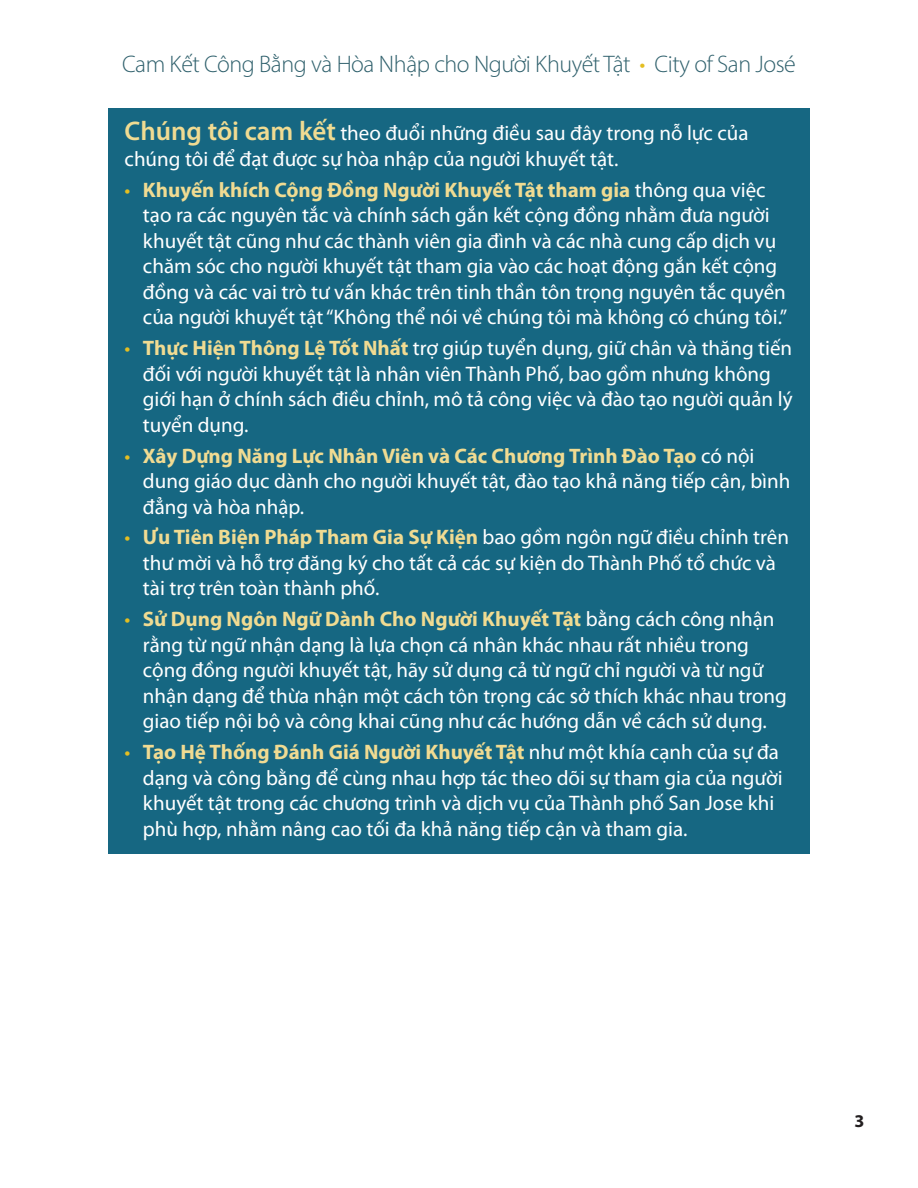
<style>
.page{position:relative;width:918px;height:1188px;background:#fff}
.page>*{position:absolute;margin:0;border:0;box-sizing:border-box;transform-origin:0 0}
.t1{font:300 24px "Myriad Pro";letter-spacing:-.02em;color:#30616d}
.t2{font:21px/25.5px "Myriad Pro";color:#fff}
.t3{font:700 18px "Myriad Pro";color:#231f20}
.s1{color:#e4be21}
.s2{font-weight:600;font-size:27px;color:#f0db92}
.s3{font-weight:700;color:#f0db92}
</style>
<div class="page">
<div style="left:108px;top:108px;width:702px;height:745px;background:#166782"></div>
<p class="t1" style="left:122px;top:50px;width:675px">Cam Kết Công Bằng và Hòa Nhập cho Người Khuyết Tật <span class="s1">•</span> City of San José</p>
<p class="t2" style="left:125px;top:120px;width:625px"><span class="s2">Chúng tôi cam kết</span> theo đuổi những điều sau đây trong nỗ lực của chúng tôi để đạt được sự hòa nhập của người khuyết tật.</p>
<p class="t2" style="left:143px;top:177px;width:646px;text-indent:-18px"><span class="s1">•</span> <span class="s3">Khuyến khích Cộng Đồng Người Khuyết Tật tham gia</span> thông qua việc tạo ra các nguyên tắc và chính sách gắn kết cộng đồng nhằm đưa người khuyết tật cũng như các thành viên gia đình và các nhà cung cấp dịch vụ chăm sóc cho người khuyết tật tham gia vào các hoạt động gắn kết cộng đồng và các vai trò tư vấn khác trên tinh thần tôn trọng nguyên tắc quyền của người khuyết tật “Không thể nói về chúng tôi mà không có chúng tôi.”</p>
<p class="t2" style="left:143px;top:335px;width:651px;text-indent:-18px"><span class="s1">•</span> <span class="s3">Thực Hiện Thông Lệ Tốt Nhất</span> trợ giúp tuyển dụng, giữ chân và thăng tiến đối với người khuyết tật là nhân viên Thành Phố, bao gồm nhưng không giới hạn ở chính sách điều chỉnh, mô tả công việc và đào tạo người quản lý tuyển dụng.</p>
<p class="t2" style="left:143px;top:442px;width:649px;text-indent:-18px"><span class="s1">•</span> <span class="s3">Xây Dựng Năng Lực Nhân Viên và Các Chương Trình Đào Tạo</span> có nội dung giáo dục dành cho người khuyết tật, đào tạo khả năng tiếp cận, bình đẳng và hòa nhập.</p>
<p class="t2" style="left:143px;top:524px;width:648px;text-indent:-18px"><span class="s1">•</span> <span class="s3">Ưu Tiên Biện Pháp Tham Gia Sự Kiện</span> bao gồm ngôn ngữ điều chỉnh trên thư mời và hỗ trợ đăng ký cho tất cả các sự kiện do Thành Phố tổ chức và tài trợ trên toàn thành phố.</p>
<p class="t2" style="left:143px;top:606px;width:646px;text-indent:-18px"><span class="s1">•</span> <span class="s3">Sử Dụng Ngôn Ngữ Dành Cho Người Khuyết Tật</span> bằng cách công nhận rằng từ ngữ nhận dạng là lựa chọn cá nhân khác nhau rất nhiều trong cộng đồng người khuyết tật, hãy sử dụng cả từ ngữ chỉ người và từ ngữ nhận dạng để thừa nhận một cách tôn trọng các sở thích khác nhau trong giao tiếp nội bộ và công khai cũng như các hướng dẫn về cách sử dụng.</p>
<p class="t2" style="left:143px;top:739px;width:641px;text-indent:-18px"><span class="s1">•</span> <span class="s3">Tạo Hệ Thống Đánh Giá Người Khuyết Tật</span> như một khía cạnh của sự đa dạng và công bằng để cùng nhau hợp tác theo dõi sự tham gia của người khuyết tật trong các chương trình và dịch vụ của Thành phố San Jose khi phù hợp, nhằm nâng cao tối đa khả năng tiếp cận và tham gia.</p>
<p class="t3" style="left:854px;top:1109px;width:11px">3</p>
</div>
